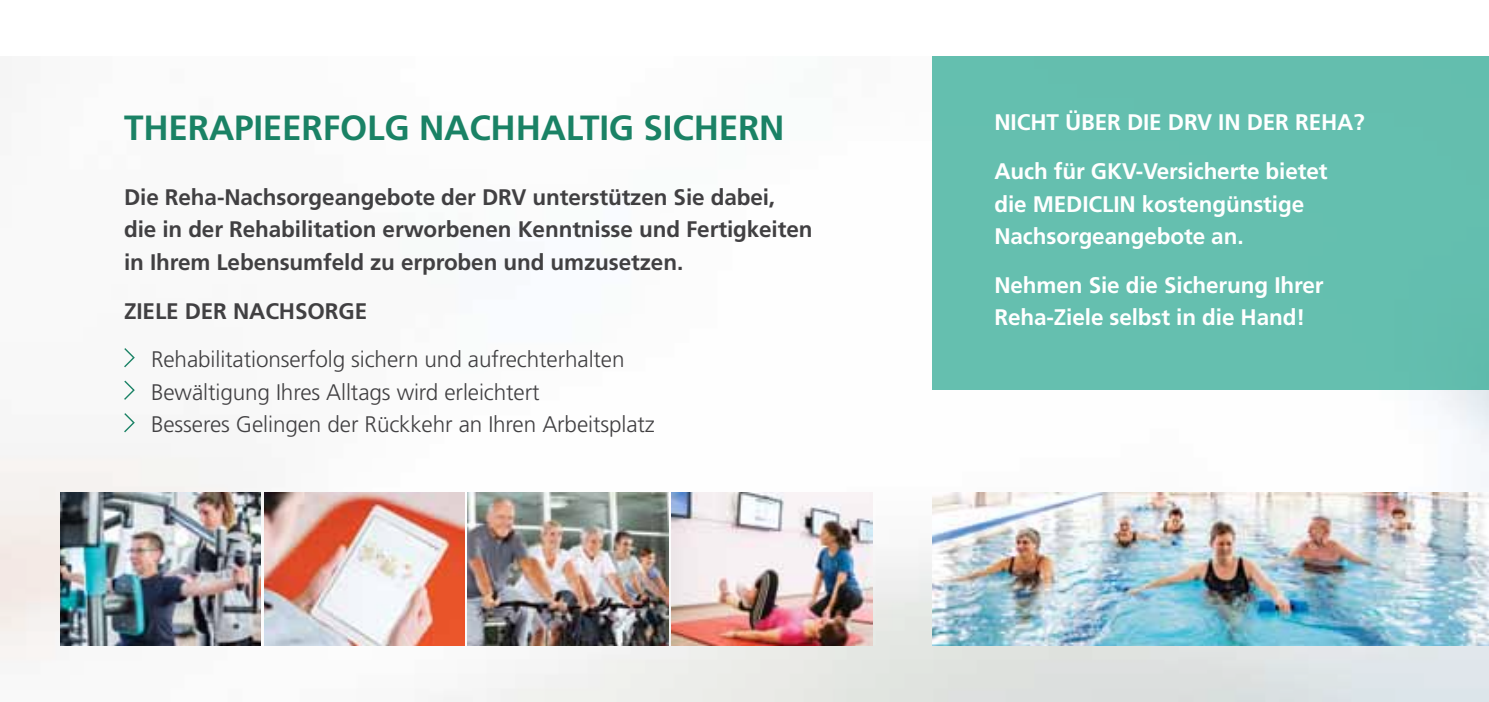
<style>
.page{position:relative;width:1489px;height:702px;background:#fff}
.page>*{position:absolute;margin:0;border:0;box-sizing:border-box;transform-origin:0 0}
.t1{font:700 35px "Frutiger LT Pro";letter-spacing:-.005em;color:#1a8265}
.t2{font:700 22.5px/32.5px "Frutiger LT Pro";letter-spacing:-.005em;color:#414042}
.t3{font:700 22.5px/32.5px "Frutiger LT Pro";letter-spacing:-.005em;color:#fff}
.t4{font:300 22.5px/32.5px "Frutiger LT Pro";letter-spacing:-.005em;color:#414042}
</style>
<div class="page">
<img style="left:0;top:390px;width:1488px;height:312px">
<svg style="left:124px;top:348px;width:11px;height:20px"></svg>
<svg style="left:123px;top:380px;width:13px;height:21px"></svg>
<svg style="left:123px;top:411px;width:13px;height:23px"></svg>
<div style="left:932px;top:57px;width:556px;height:333px;background:#65bfaf"></div>
<img style="left:671px;top:493px;width:201px;height:152px">
<img style="left:60px;top:493px;width:200px;height:152px">
<img style="left:932px;top:493px;width:556px;height:152px">
<img style="left:468px;top:493px;width:200px;height:152px">
<img style="left:264px;top:493px;width:200px;height:152px">
<h1 class="t1" style="left:124px;top:107px;width:636px">Therapieerfolg nachhaltig sichern</h1>
<p class="t2" style="left:124px;top:181px;width:690px">Die Reha-Nachsorgeangebote der DRV unterstützen Sie dabei, die in der Rehabilitation erworbenen Kenntnisse und Fertigkeiten in Ihrem Lebensumfeld zu erproben und umzusetzen.</p>
<p class="t2" style="left:124px;top:294px;width:245px">Ziele der Nachsorge</p>
<p class="t4" style="left:151px;top:343px;width:505px">Rehabilitationserfolg sichern und aufrechterhalten<br>Bewältigung Ihres Alltags wird erleichtert<br>Besseres Gelingen der Rückkehr an Ihren Arbeitsplatz</p>
<p class="t3" style="left:994px;top:98px;width:372px;line-height:48.8px">Nicht über die DRV in der Reha?<br>Auch für GKV-Versicherte bietet</p>
<p class="t3" style="left:994px;top:187px;width:71px">die MEDICLI</p>
<p class="t3" style="left:994px;top:187px;width:311px;text-indent:125px">N kostengünstige<br>Nachsorgeangebote an.</p>
<p class="t3" style="left:994px;top:269px;width:330px">Nehmen Sie die Sicherung Ihrer<br>Reha-Ziele selbst in die Hand!</p>
</div>
